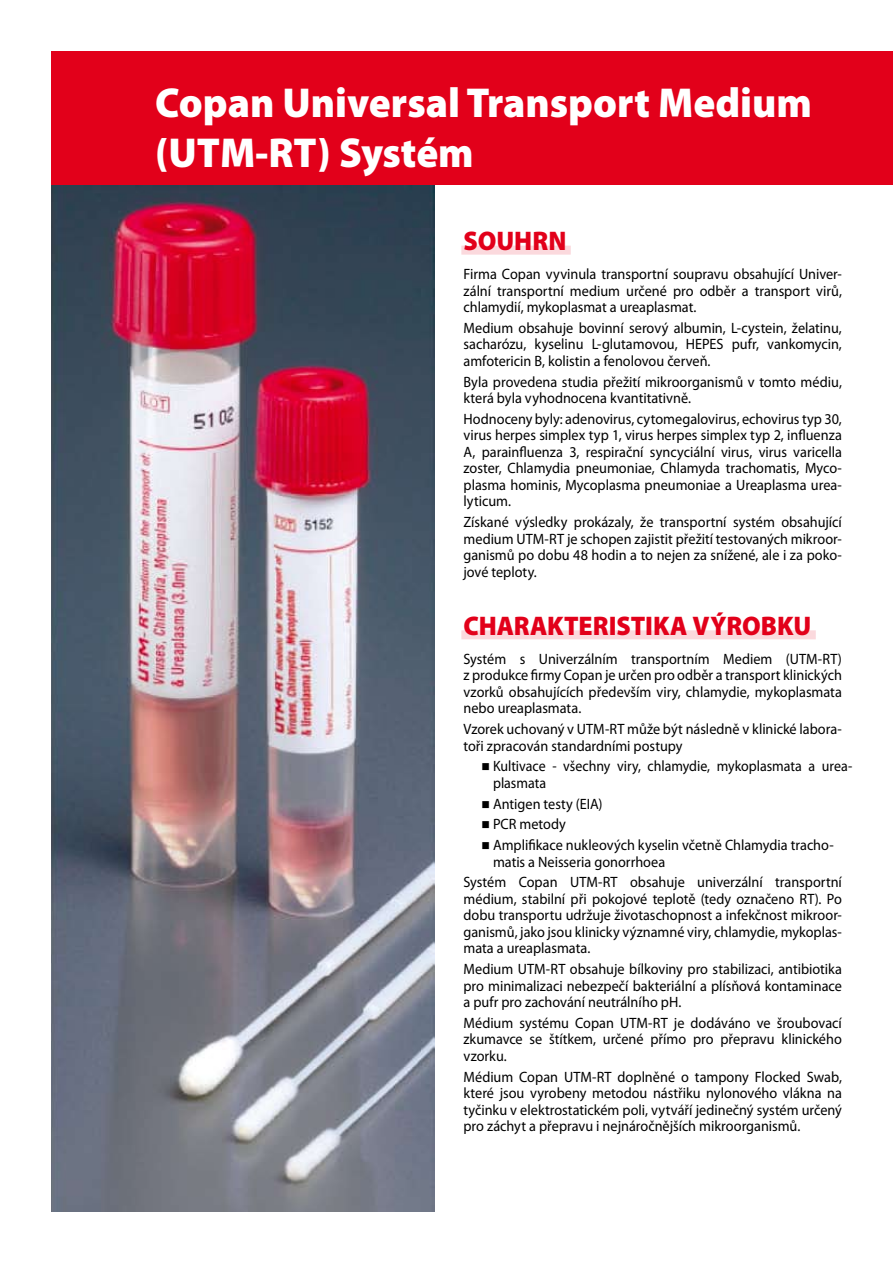
<style>
.page{position:relative;width:893px;height:1263px;background:#fff}
.page>*{position:absolute;margin:0;border:0;box-sizing:border-box;transform-origin:0 0}
.t1{font:900 42px/50.4px "Myriad Pro";color:#fff}
.t2{font:900 27px "Myriad Pro";color:#e2001a;scale:.95 1}
.t3{font:15px/16.5px "Myriad Pro";color:#000;text-align:justify;scale:.95 1}
.t4{font:15px/16.5px "Myriad Pro";color:#000;scale:.93 1}
</style>
<div class="page">
<div style="left:461px;top:246px;width:110px;height:9px;background:#fbd9dd"></div>
<div style="left:461px;top:630px;width:355px;height:9px;background:#fbd9dd"></div>
<img style="left:51px;top:185px;width:384px;height:1027px">
<div style="left:51px;top:51px;width:842px;height:134px;background:#e2001a"></div>
<h1 class="t1" style="left:155px;top:76px;width:658px">Copan Universal Transport Medium (UTM-RT) Systém</h1>
<h2 class="t2" style="left:463px;top:223px;width:110px">SOUHRN</h2>
<p class="t3" style="left:463px;top:266px;width:400px">Firma Copan vyvinula transportní soupravu obsahující Univer&shy;zální transportní medium určené pro odběr a transport virů, chlamydií, mykoplasmat a ureaplasmat.</p>
<p class="t3" style="left:463px;top:319px;width:400px">Medium obsahuje bovinní serový albumin, L-cystein, želatinu, sacharózu, kyselinu L-glutamovou, HEPES pufr, vankomycin, amfotericin B, kolistin a fenolovou červeň.</p>
<p class="t3" style="left:463px;top:373px;width:400px">Byla provedena studia přežití mikroorganismů v tomto médiu, která byla vyhodnocena kvantitativně.</p>
<p class="t3" style="left:463px;top:410px;width:400px">Hodnoceny byly: adenovirus, cytomegalovirus, echovirus typ 30, virus herpes simplex typ 1, virus herpes simplex typ 2, influenza A, parainfluenza 3, respirační syncyciální virus, virus varicella zoster, Chlamydia pneumoniae, Chlamyda trachomatis, Myco&shy;plasma hominis, Mycoplasma pneumoniae a Ureaplasma urea&shy;lyticum.</p>
<p class="t3" style="left:463px;top:514px;width:400px">Získané výsledky prokázaly, že transportní systém obsahující medium UTM-RT je schopen zajistit přežití testovaných mikroor&shy;ganismů po dobu 48 hodin a to nejen za snížené, ale i za poko&shy;jové teploty.</p>
<h2 class="t2" style="left:463px;top:607px;width:368px">CHARAKTERISTIKA VÝROBKU</h2>
<p class="t3" style="left:463px;top:650px;width:400px">Systém s Univerzálním transportním Mediem (UTM-RT) z produkce firmy Copan je určen pro odběr a transport klinických vzorků obsahujících především viry, chlamydie, mykoplasmata nebo ureaplasmata.</p>
<p class="t3" style="left:463px;top:721px;width:400px">Vzorek uchovaný v UTM-RT může být následně v klinické labora&shy;toři zpracován standardními postupy</p>
<p class="t4" style="left:493px;top:758px;width:388px;text-indent:-12px">■ Kultivace - všechny viry, chlamydie, mykoplasmata a urea&shy;plasmata</p>
<p class="t3" style="left:481px;top:795px;width:129px">■ Antigen testy (EIA)</p>
<p class="t3" style="left:481px;top:816px;width:90px">■ PCR metody</p>
<p class="t3" style="left:493px;top:837px;width:360px;text-indent:-12px">■ Amplifikace nukleových kyselin včetně Chlamydia tracho&shy;matis a Neisseria gonorrhoea</p>
<p class="t3" style="left:463px;top:874px;width:400px">Systém Copan UTM-RT obsahuje univerzální transportní médium, stabilní při pokojové teplotě (tedy označeno RT). Po dobu transportu udržuje životaschopnost a infekčnost mikroor&shy;ganismů, jako jsou klinicky významné viry, chlamydie, mykoplas&shy;mata a ureaplasmata.</p>
<p class="t3" style="left:463px;top:961px;width:400px">Medium UTM-RT obsahuje bílkoviny pro stabilizaci, antibiotika pro minimalizaci nebezpečí bakteriální a plísňová kontaminace a pufr pro zachování neutrálního pH.</p>
<p class="t3" style="left:463px;top:1014px;width:400px">Médium systému Copan UTM-RT je dodáváno ve šroubovací zkumavce se štítkem, určené přímo pro přepravu klinického vzorku.</p>
<p class="t3" style="left:463px;top:1068px;width:400px">Médium Copan UTM-RT doplněné o tampony Flocked Swab, které jsou vyrobeny metodou nástřiku nylonového vlákna na tyčinku v elektrostatickém poli, vytváří jedinečný systém určený pro záchyt a přepravu i nejnáročnějších mikroorganismů.</p>
</div>
